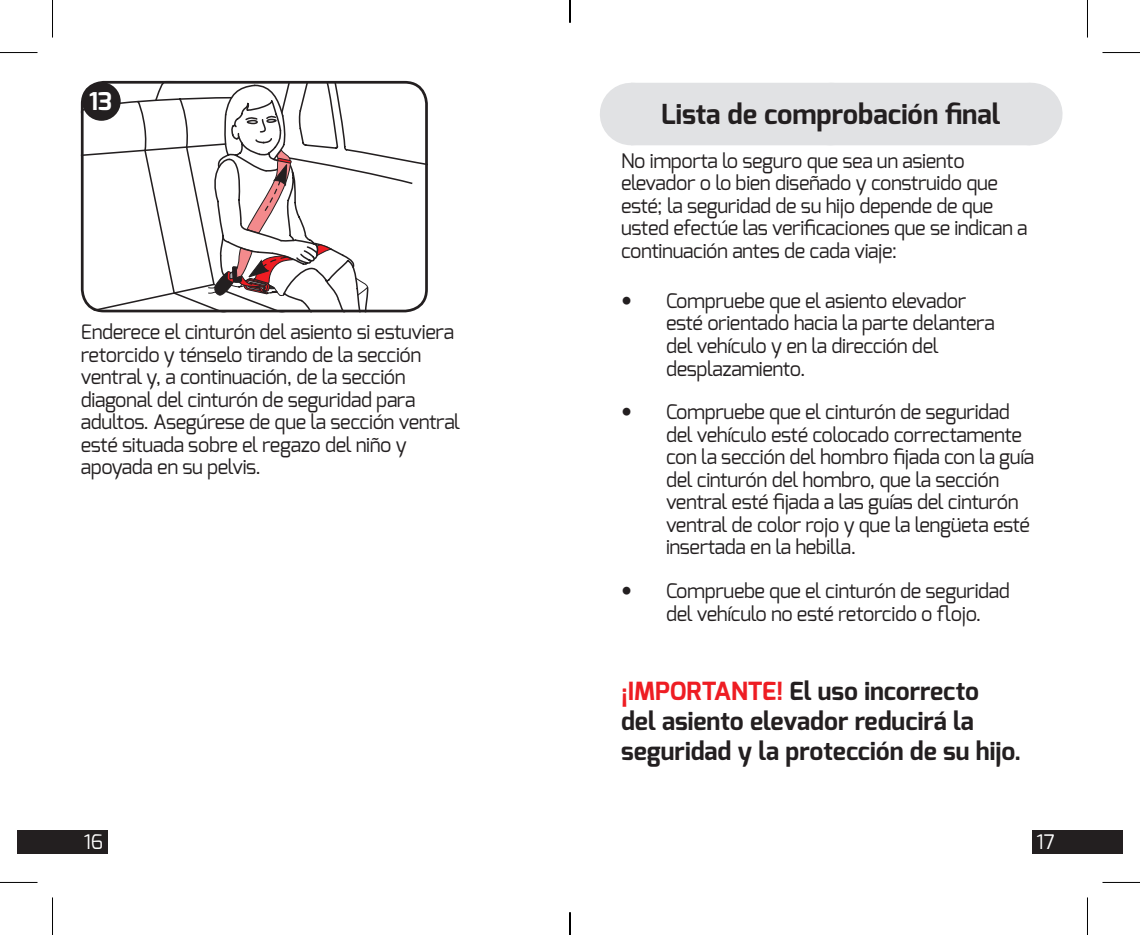
<style>
.page{position:relative;width:1140px;height:935px;background:#fff}
.page>*{position:absolute;margin:0;border:0;box-sizing:border-box;transform-origin:0 0}
.t1{font:700 27.5px "Exo";color:#231f20}
.t2{font:700 25px/30px "Exo";color:#231f20}
.t3{font:700 24.5px "Exo";color:#fff}
.t4{font:20px/22.5px "Exo";letter-spacing:-.02em;color:#231f20}
.t5{font:20px "Exo";color:#fff}
.s1{color:#ee1d23}
</style>
<div class="page">
<svg style="left:81px;top:81px;width:333px;height:231px"></svg>
<div style="left:81px;top:81px;width:347px;height:231px;border:3px solid #231f20;border-radius:22px"></div>
<div style="left:82px;top:82px;width:39px;height:39px;background:#231f20;border-radius:50%"></div>
<div style="left:1033px;top:829px;width:90px;height:24px;background:#231f20"></div>
<div style="left:17px;top:829px;width:90px;height:24px;background:#231f20"></div>
<div style="left:631px;top:83px;width:399px;height:62px;background:#e1e2e4"></div>
<hr style="left:1030px;top:83px;width:1px;height:62px;background:#e1e2e4">
<hr style="left:0;top:52px;width:38px;height:1px;background:#000">
<hr style="left:1102px;top:52px;width:38px;height:1px;background:#000">
<hr style="left:0;top:881px;width:38px;height:1px;background:#000">
<hr style="left:1102px;top:881px;width:38px;height:1px;background:#000">
<hr style="left:52px;top:0;width:1px;height:38px;background:#000">
<hr style="left:52px;top:897px;width:1px;height:37px;background:#000">
<hr style="left:1087px;top:0;width:1px;height:38px;background:#000">
<hr style="left:1087px;top:897px;width:1px;height:37px;background:#000">
<svg style="left:569px;top:0;width:1px;height:23px"></svg>
<svg style="left:569px;top:912px;width:1px;height:22px"></svg>
<p class="t3" style="left:89px;top:85px;width:25px">13</p>
<p class="t4" style="left:81px;top:320px;width:381px">Enderece el cinturón del asiento si estuviera retorcido y ténselo tirando de la sección ventral y, a continuación, de la sección diagonal del cinturón de seguridad para adultos. Asegúrese de que la sección ventral esté situada sobre el regazo del niño y apoyada en su pelvis.</p>
<h1 class="t1" style="left:661px;top:96px;width:341px">Lista de comprobación final</h1>
<p class="t4" style="left:621px;top:149px;width:408px">No importa lo seguro que sea un asiento elevador o lo bien diseñado y construido que esté; la seguridad de su hijo depende de que usted efectúe las verificaciones que se indican a continuación antes de cada viaje:</p>
<p class="t4" style="left:666px;top:289px;width:330px">Compruebe que el asiento elevador esté orientado hacia la parte delantera del vehículo y en la dirección del desplazamiento.</p>
<p class="t4" style="left:666px;top:400px;width:370px">Compruebe que el cinturón de seguridad del vehículo esté colocado correctamente con la sección del hombro fijada con la guía del cinturón del hombro, que la sección ventral esté fijada a las guías del cinturón ventral de color rojo y que la lengüeta esté insertada en la hebilla.</p>
<p class="t4" style="left:666px;top:579px;width:345px">Compruebe que el cinturón de seguridad del vehículo no esté retorcido o flojo.</p>
<p class="t2" style="left:621px;top:675px;width:402px"><span class="s1">¡IMPORTANTE!</span> El uso incorrecto<br>del asiento elevador reducirá la seguridad y la protección de su hijo.</p>
<p class="t5" style="left:84px;top:828px;width:21px">16</p>
<p class="t5" style="left:1036px;top:828px;width:20px">17</p>
</div>
